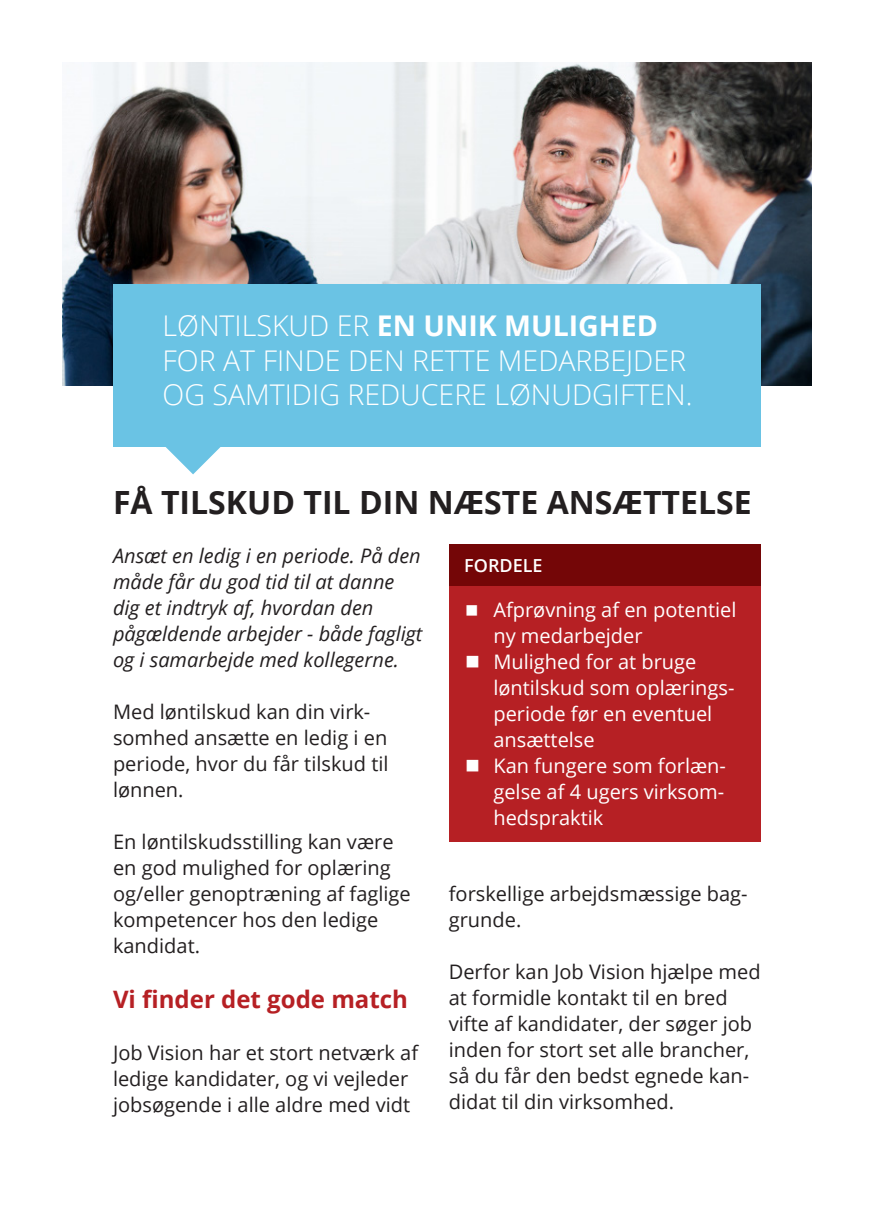
<style>
.page{position:relative;width:874px;height:1225px;background:#fff}
.page>*{position:absolute;margin:0;border:0;box-sizing:border-box;transform-origin:0 0}
.Overskrift_H1{font:700 32px "Open Sans";color:#231f20}
.Blue_Box_Text{font:300 28.6px/34.2px "Open Sans";color:#fff}
.Mellemrubrik{font:700 24px "Open Sans";color:#b62024}
.Brødtekst{font:20px/26px "Open Sans";color:#231f20}
.t1{font:20px/26px "Open Sans";color:#fff}
.Brødtekst-2{font:italic 20px/26px "Open Sans";color:#231f20}
.Overskrift_H2{font:600 18px "Open Sans";color:#fff}
.s1{font-weight:700}
</style>
<div class="page">
<img style="left:62px;top:62px;width:748px;height:324px">
<svg style="left:166px;top:447px;width:55px;height:27px"></svg>
<div style="left:113px;top:285px;width:647px;height:162px;background:#6ac3e4"></div>
<div style="left:448px;top:544px;width:312px;height:42px;background:#740607"></div>
<div style="left:448px;top:586px;width:312px;height:255px;background:#b62024"></div>
<p class="Blue_Box_Text" style="left:162px;top:308px;width:531px">LØNTILSKUD ER <span class="s1">EN UNIK MULIGHED<br></span>FOR AT FINDE DEN RETTE MEDARBEJDER<br>OG SAMTIDIG REDUCERE LØNUDGIFTEN.</p>
<p class="Overskrift_H1" style="left:113px;top:480px;width:640px">FÅ TILSKUD TIL DIN NÆSTE ANSÆTTELSE</p>
<p class="Brødtekst-2" style="left:113px;top:542px;width:311px">Ansæt en ledig i en periode. På den måde får du god tid til at danne dig et indtryk af, hvordan den pågældende arbejder - både fagligt og i samarbejde med kollegerne.</p>
<p class="Brødtekst" style="left:113px;top:698px;width:277px">Med løntilskud kan din virk&shy;somhed ansætte en ledig i en periode, hvor du får tilskud til lønnen.</p>
<p class="Brødtekst" style="left:113px;top:828px;width:299px">En løntilskudsstilling kan være en god mulighed for oplæring og/eller genoptræning af faglige kompetencer hos den ledige kandidat.</p>
<p class="Mellemrubrik" style="left:113px;top:982px;width:296px">Vi finder det gode match</p>
<p class="Brødtekst" style="left:113px;top:1039px;width:306px">Job Vision har et stort netværk af ledige kandidater, og vi vejleder jobsøgende i alle aldre med vidt</p>
<p class="Overskrift_H2" style="left:464px;top:553px;width:80px">FORDELE</p>
<p class="t1" style="left:493px;top:596px;width:244px;text-indent:-28px">■ Afprøvning af en potentiel ny medarbejder</p>
<p class="t1" style="left:493px;top:648px;width:242px;text-indent:-28px">■ Mulighed for at bruge løntilskud som oplærings&shy;periode før en eventuel ansættelse</p>
<p class="t1" style="left:493px;top:752px;width:234px;text-align:justify;text-indent:-28px">■ Kan fungere som forlæn&shy;gelse af 4 ugers virksom&shy;hedspraktik</p>
<p class="Brødtekst" style="left:448px;top:880px;width:300px">forskellige arbejdsmæssige bag&shy;grunde.</p>
<p class="Brødtekst" style="left:448px;top:958px;width:313px">Derfor kan Job Vision hjælpe med at formidle kontakt til en bred vifte af kandidater, der søger job inden for stort set alle brancher, så du får den bedst egnede kan&shy;didat til din virksomhed.</p>
</div>
